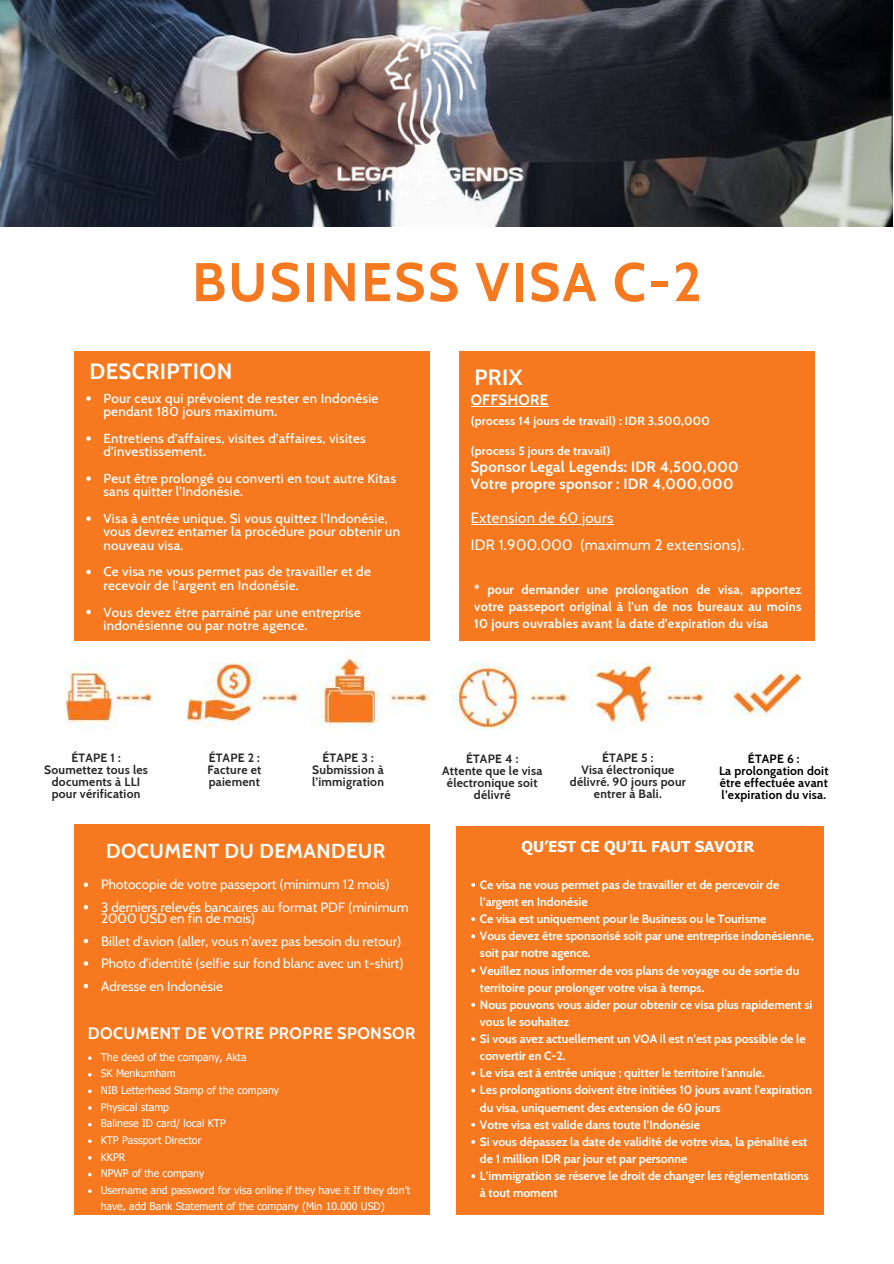
<style>
.page{position:relative;width:894px;height:1264px;background:#fff}
.page>*{position:absolute;margin:0;border:0;box-sizing:border-box;transform-origin:0 0}
.t1{font:700 54.3px "Cabin";letter-spacing:.04em;color:#f67920}
.t2{font:700 22.05px "Cabin";letter-spacing:.02em;color:#fff}
.t3{font:700 20.1px "Cabin";letter-spacing:.02em;color:#fff}
.t4{font:700 16.5px "Cabin";letter-spacing:.02em;color:#fff}
.t5{font:700 15px "Tahoma";color:#fff}
.t6{font:700 14.85px/16.8px "Cabin";letter-spacing:.02em;color:#fff}
.t7{font:14.85px/27.6px "Cabin";letter-spacing:.02em;color:#fff}
.t8{font:13.5px/22.5px "Cabin";color:#fefefe}
.t9{font:500 13.35px/13.4px "Cabin";letter-spacing:.02em;color:#fff}
.t10{font:700 12.6px/16.8px "Cabin";letter-spacing:.02em;color:#fff;text-align:justify}
.t11{font:700 12px/17.1px "Cabin";color:#fff}
.t12{font:700 12px/12px "Cabin";letter-spacing:.02em;color:#272727;text-align:center}
.t13{font:700 12px/12px "Cabin";letter-spacing:.02em;color:#000;text-align:center}
.t14{font:700 11.85px "Cabin";letter-spacing:.02em;color:#fff}
.t15{font:10.5px/16.6px "Tahoma";color:#fefefe}
.s1{font-weight:400}
</style>
<div class="page">
<img style="left:0;top:0;width:892px;height:226px">
<img style="left:331px;top:14px;width:197px;height:196px">
<div style="left:74px;top:824px;width:355px;height:390px;background:#f67920"></div>
<div style="left:74px;top:351px;width:355px;height:289px;background:#f67920"></div>
<svg style="left:86px;top:396px;width:5px;height:5px"></svg>
<svg style="left:86px;top:436px;width:5px;height:5px"></svg>
<svg style="left:86px;top:476px;width:5px;height:5px"></svg>
<svg style="left:86px;top:516px;width:5px;height:5px"></svg>
<svg style="left:86px;top:570px;width:5px;height:4px"></svg>
<svg style="left:86px;top:610px;width:5px;height:4px"></svg>
<svg style="left:84px;top:882px;width:4px;height:5px"></svg>
<svg style="left:84px;top:905px;width:4px;height:4px"></svg>
<svg style="left:84px;top:938px;width:4px;height:5px"></svg>
<svg style="left:84px;top:961px;width:4px;height:4px"></svg>
<svg style="left:84px;top:983px;width:4px;height:5px"></svg>
<svg style="left:88px;top:1073px;width:4px;height:3px"></svg>
<svg style="left:88px;top:1089px;width:4px;height:4px"></svg>
<svg style="left:88px;top:1123px;width:4px;height:3px"></svg>
<svg style="left:88px;top:1156px;width:4px;height:3px"></svg>
<svg style="left:88px;top:1172px;width:4px;height:4px"></svg>
<div style="left:456px;top:826px;width:368px;height:388px;background:#f67920"></div>
<svg style="left:471px;top:883px;width:4px;height:3px"></svg>
<svg style="left:471px;top:917px;width:4px;height:4px"></svg>
<svg style="left:471px;top:934px;width:4px;height:4px"></svg>
<svg style="left:471px;top:968px;width:4px;height:4px"></svg>
<svg style="left:471px;top:1003px;width:4px;height:3px"></svg>
<svg style="left:471px;top:1037px;width:4px;height:4px"></svg>
<svg style="left:471px;top:1071px;width:4px;height:4px"></svg>
<svg style="left:471px;top:1088px;width:4px;height:4px"></svg>
<svg style="left:471px;top:1122px;width:4px;height:4px"></svg>
<svg style="left:471px;top:1140px;width:4px;height:3px"></svg>
<svg style="left:471px;top:1174px;width:4px;height:4px"></svg>
<img style="left:65px;top:649px;width:737px;height:80px">
<div style="left:459px;top:351px;width:355px;height:289px;background:#f67920"></div>
<hr style="left:470px;top:406px;width:78px;height:1px;background:#fff">
<hr style="left:470px;top:523px;width:143px;height:1px;background:#fff">
<h1 class="t1" style="left:192px;top:249px;width:511px">BUSINESS VISA C-2</h1>
<h2 class="t2" style="left:89px;top:358px;width:144px">DESCRIPTION</h2>
<p class="t9" style="left:103px;top:391px;width:276px">Pour ceux qui prévoient de rester en Indonésie pendant 180 jours maximum.</p>
<p class="t9" style="left:103px;top:431px;width:264px">Entretiens d'affaires, visites d'affaires, visites d'investissement.</p>
<p class="t9" style="left:103px;top:471px;width:294px">Peut être prolongé ou converti en tout autre Kitas sans quitter l'Indonésie.</p>
<p class="t9" style="left:103px;top:511px;width:298px">Visa à entrée unique. Si vous quittez l'Indonésie, vous devrez entamer la procédure pour obtenir un nouveau visa.</p>
<p class="t9" style="left:103px;top:565px;width:269px">Ce visa ne vous permet pas de travailler et de recevoir de l'argent en Indonésie.</p>
<p class="t9" style="left:103px;top:605px;width:259px"><span class="s1">V</span>ous devez être parrainé par une entreprise indonésienne ou par notre agence.</p>
<h2 class="t2" style="left:474px;top:364px;width:50px">PRIX</h2>
<p class="t6" style="left:470px;top:391px;width:79px">OFFSHORE</p>
<p class="t14" style="left:470px;top:413px;width:240px">(process 14 jours de travail) : IDR 3,500,000</p>
<p class="t14" style="left:470px;top:444px;width:141px">(process 5 jours de travail)</p>
<p class="t6" style="left:470px;top:458px;width:269px">Sponsor Legal Legends: IDR 4,500,000<br>Votre propre sponsor : IDR 4,000,000</p>
<p class="t7" style="left:470px;top:503px;width:275px">Extension de 60 jours<br>IDR 1.900.000 (maximum 2 extensions).</p>
<p class="t10" style="left:474px;top:581px;width:329px">* pour demander une prolongation de visa, apportez votre passeport original à l'un de nos bureaux au moins 10 jours ouvrables avant la date d'expiration du visa</p>
<p class="t12" style="left:44px;top:751px;width:105px">ÉTAPE 1 :<br>Soumettez tous les documents à LLI pour vérification</p>
<p class="t12" style="left:207px;top:751px;width:55px;text-align:justify">ÉTAPE 2 :<br>Facture et paiement</p>
<p class="t12" style="left:312px;top:751px;width:73px">ÉTAPE 3 :<br>Submission à l’immigration</p>
<p class="t12" style="left:442px;top:753px;width:102px">ÉTAPE 4 :<br>Attente que le visa électronique soit délivré</p>
<p class="t12" style="left:569px;top:751px;width:117px">ÉTAPE 5 :<br>Visa électronique délivré. 90 jours pour entrer à Bali.</p>
<p class="t13" style="left:718px;top:753px;width:111px">ÉTAPE 6 :<br>La prolongation doit être effectuée avant l’expiration du visa.</p>
<h3 class="t3" style="left:106px;top:838px;width:281px">DOCUMENT DU DEMANDEUR</h3>
<p class="t8" style="left:101px;top:873px;width:309px">Photocopie de votre passeport (minimum 12 mois)<br>3 derniers relevés bancaires au format PDF (minimum</p>
<p class="t8" style="left:101px;top:906px;width:304px">2000 USD en fin de mois)<br>Billet d'avion (aller, vous n'avez pas besoin du retour)<br>Photo d'identité (selfie sur fond blanc avec un t-shirt)<br>Adresse en Indonésie</p>
<h3 class="t4" style="left:88px;top:1022px;width:329px">DOCUMENT DE VOTRE PROPRE SPONSOR</h3>
<p class="t15" style="left:101px;top:1048px;width:311px">The deed of the company, Akta<br>SK Menkumham<br>NIB Letterhead Stamp of the company<br>Physical stamp<br>Balinese ID card/ local KTP<br>KTP Passport Director<br>KKPR<br>NPWP of the company<br>Username and password for visa online if they have it If they don’t have, add Bank Statement of the company (Min 10.000 USD)</p>
<p class="t5" style="left:521px;top:837px;width:234px">QU’EST CE QU’IL FAUT SAVOIR</p>
<p class="t11" style="left:480px;top:876px;width:335px">Ce visa ne vous permet pas de travailler et de percevoir de l’argent en Indonésie<br>Ce visa est uniquement pour le Business ou le Tourisme<br>Vous devez être sponsorisé soit par une entreprise indonésienne, soit par notre agence.<br>Veuillez nous informer de vos plans de voyage ou de sortie du territoire pour prolonger votre visa à temps.<br>Nous pouvons vous aider pour obtenir ce visa plus rapidement si vous le souhaitez<br>Si vous avez actuellement un VOA il est n’est pas possible de le convertir en C-2.<br>Le visa est à entrée unique ; quitter le territoire l'annule.<br>Les prolongations doivent être initiées 10 jours avant l'expiration du visa, uniquement des extension de 60 jours<br>Votre visa est valide dans toute l’Indonésie<br>Si vous dépassez la date de validité de votre visa, la pénalité est de 1 million IDR par jour et par personne<br>L’immigration se réserve le droit de changer les réglementations à tout moment</p>
</div>
